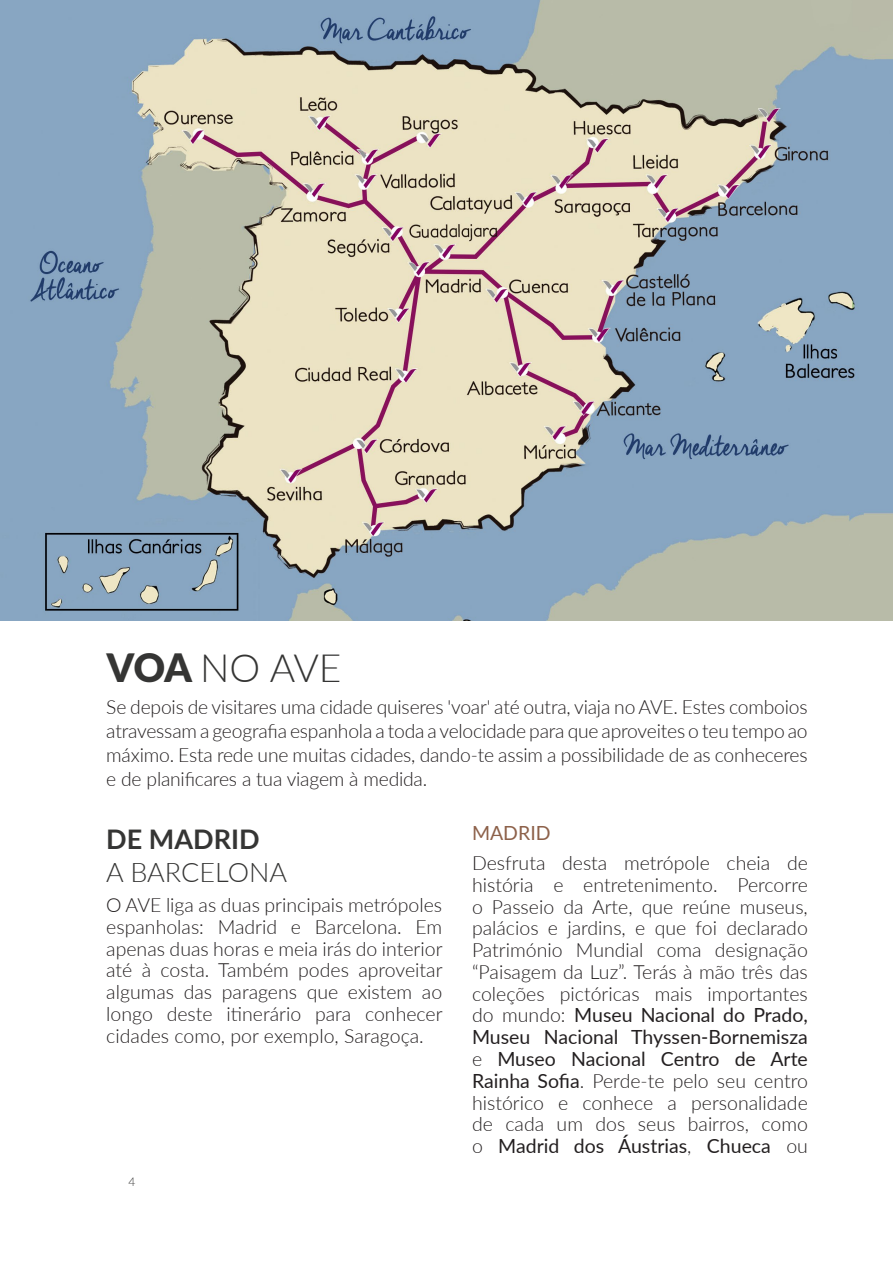
<style>
.page{position:relative;width:893px;height:1263px;background:#fff}
.page>*{position:absolute;margin:0;border:0;box-sizing:border-box;transform-origin:0 0}
.t1{font:300 39px "Lato";color:#353534}
.t2{font:300 27px/33px "Lato";color:#353534}
.Body{font:300 19.5px/21.8px "Lato";color:#231f20;text-align:justify}
.t3{font:19.5px "Lato";color:#8d614a}
.t4{font:300 12px "Lato";color:#353534}
.s1{font-weight:900}
.s2{font-weight:700}
.s3{font-weight:400}
</style>
<div class="page">
<img style="left:0;top:0;width:893px;height:621px">
<h1 class="t1" style="left:106px;top:640px;width:237px"><span class="s1">VOA</span> NO AVE</h1>
<p class="Body" style="left:106px;top:694px;width:703px;line-height:24px">Se depois de visitares uma cidade quiseres 'voar' até outra, viaja no AVE. Estes comboios atravessam a geografia espanhola a toda a velocidade para que aproveites o teu tempo ao máximo. Esta rede une muitas cidades, dando-te assim a possibilidade de as conheceres e de planificares a tua viagem à medida.</p>
<h2 class="t2" style="left:106px;top:822px;width:182px"><span class="s2">DE MADRID<br></span>A BARCELONA</h2>
<p class="Body" style="left:106px;top:894px;width:338px">O AVE liga as duas principais metrópoles espanholas: Madrid e Barcelona. Em apenas duas horas e meia irás do interior até à costa. Também podes aproveitar algumas das paragens que existem ao longo deste itinerário para conhecer cidades como, por exemplo, Saragoça.</p>
<h3 class="t3" style="left:472px;top:819px;width:80px">MADRID</h3>
<p class="Body" style="left:472px;top:852px;width:337px">Desfruta desta metrópole cheia de história e entretenimento. Percorre o Passeio da Arte, que reúne museus, palácios e jardins, e que foi declarado Património Mundial coma designação “Paisagem da Luz”. Terás à mão três das coleções pictóricas mais importantes do mundo: <span class="s3">Museu Nacional do Prado, Museu Nacional Thyssen-Bornemisza </span>e <span class="s3">Museo Nacional Centro de Arte Rainha Sofia</span>. Perde-te pelo seu centro histórico e conhece a personalidade de cada um dos seus bairros, como o <span class="s3">Madrid dos Áustrias</span>, <span class="s3">Chueca</span> ou</p>
<p class="t4" style="left:128px;top:1173px;width:8px">4</p>
</div>
